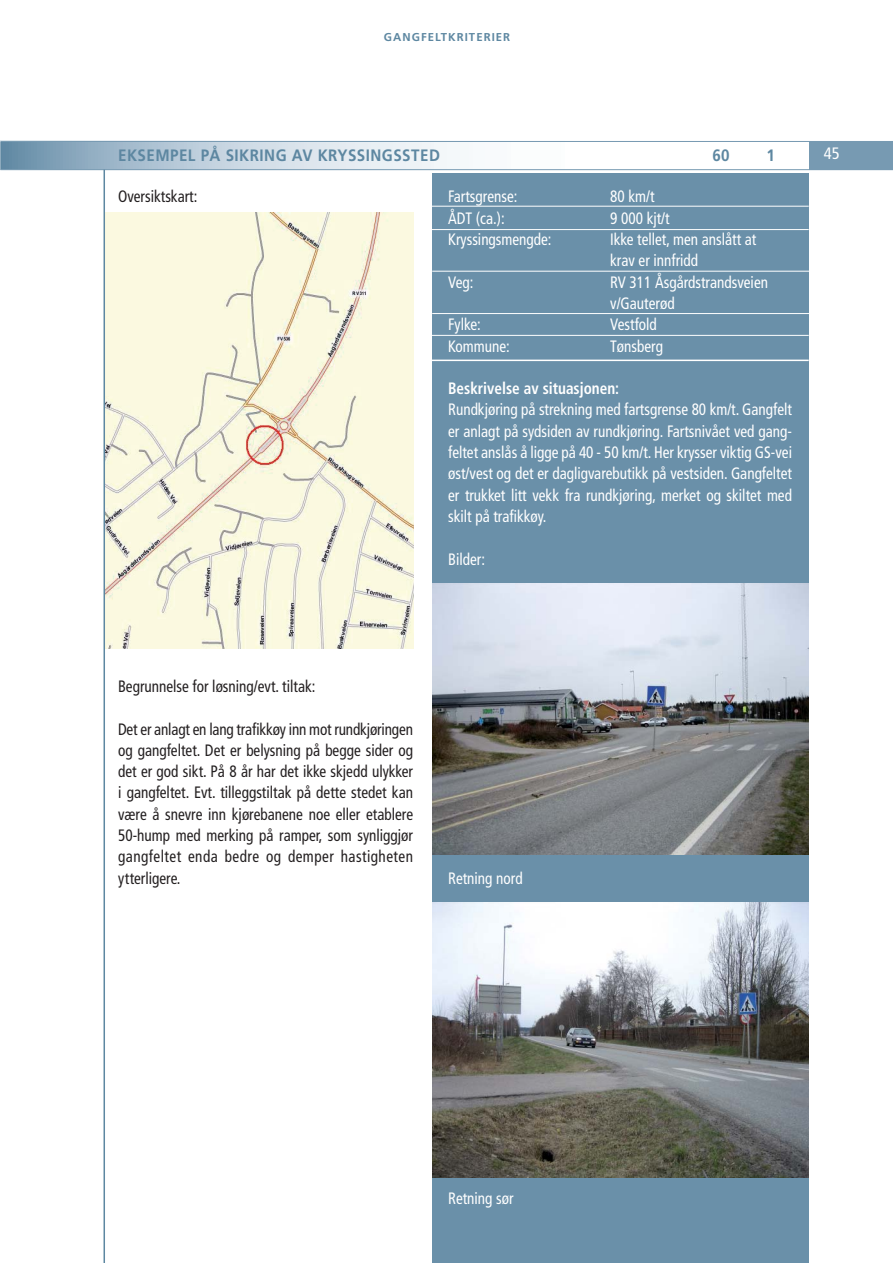
<style>
.page{position:relative;width:893px;height:1263px;background:#fff}
.page>*{position:absolute;margin:0;border:0;box-sizing:border-box;transform-origin:0 0}
.t1{font:condensed 16.5px/21.3px "Frutiger";color:#fff;scale:.92 1}
.t2{font:condensed 16.5px/21.3px "Frutiger";color:#231f20;text-align:justify;scale:.92 1}
.t3{font:700 16.5px "Frutiger";letter-spacing:.03em;color:#5d87a1;scale:.92 1}
.t4{font:700 condensed 16.5px "Frutiger";color:#fff;scale:.92 1}
.t5{font:condensed 16.5px "Frutiger";color:#fff}
.t6{font:700 11.4px "Frutiger";letter-spacing:.09em;color:#5d87a1}
</style>
<div class="page">
<div style="left:809px;top:141px;width:83px;height:29px;background:#779ab2"></div>
<svg style="left:0;top:140px;width:808px;height:31px"></svg>
<div style="left:432px;top:173px;width:376px;height:1090px;background:#6a90a9"></div>
<hr style="left:0;top:141px;width:892px;height:1px;background:#779ab2">
<hr style="left:0;top:169px;width:892px;height:1px;background:#779ab2">
<img style="left:432px;top:584px;width:376px;height:270px">
<img style="left:432px;top:903px;width:376px;height:274px">
<hr style="left:430px;top:360px;width:378px;height:1px;background:#fff">
<hr style="left:430px;top:335px;width:378px;height:1px;background:#fff">
<hr style="left:432px;top:313px;width:378px;height:1px;background:#fff">
<hr style="left:432px;top:271px;width:378px;height:1px;background:#fff">
<hr style="left:430px;top:229px;width:378px;height:1px;background:#fff">
<hr style="left:430px;top:206px;width:378px;height:1px;background:#fff">
<img style="left:105px;top:212px;width:308px;height:437px">
<hr style="left:103px;top:170px;width:2px;height:1093px;background:#5d87a1">
<p class="t6" style="left:384px;top:33px;width:128px">GANGFELTKRITERIER</p>
<p class="t3" style="left:118px;top:149px;width:351px">EKSEMPEL PÅ SIKRING AV KRYSSINGSSTED</p>
<p class="t3" style="left:712px;top:149px;width:20px">60</p>
<p class="t3" style="left:766px;top:149px;width:11px">1</p>
<p class="t2" style="left:118px;top:187px;width:88px">Oversiktskart:</p>
<p class="t1" style="left:448px;top:187px;width:77px">Fartsgrense:</p>
<p class="t1" style="left:610px;top:187px;width:50px">80 km/t</p>
<p class="t1" style="left:448px;top:209px;width:63px">ÅDT (ca.):</p>
<p class="t1" style="left:610px;top:209px;width:66px">9 000 kjt/t</p>
<p class="t1" style="left:448px;top:230px;width:114px">Kryssingsmengde:</p>
<p class="t1" style="left:610px;top:230px;width:160px">Ikke tellet, men anslått at krav er innfridd</p>
<p class="t1" style="left:448px;top:273px;width:29px">Veg:</p>
<p class="t1" style="left:610px;top:273px;width:173px">RV 311 Åsgårdstrandsveien v/Gauterød</p>
<p class="t1" style="left:448px;top:315px;width:37px">Fylke:</p>
<p class="t1" style="left:610px;top:315px;width:52px">Vestfold</p>
<p class="t1" style="left:448px;top:336px;width:68px">Kommune:</p>
<p class="t1" style="left:610px;top:336px;width:59px">Tønsberg</p>
<p class="t4" style="left:448px;top:382px;width:187px">Beskrivelse av situasjonen:</p>
<p class="t1" style="left:448px;top:400px;width:375px;text-align:justify">Rundkjøring på strekning med fartsgrense 80 km/t. Gangfelt er anlagt på sydsiden av rundkjøring. Fartsnivået ved gang&shy;feltet anslås å ligge på 40 - 50 km/t. Her krysser viktig GS-vei øst/vest og det er dagligvarebutikk på vestsiden. Gangfeltet er trukket litt vekk fra rundkjøring, merket og skiltet med skilt på trafikkøy.</p>
<p class="t1" style="left:448px;top:550px;width:41px">Bilder:</p>
<p class="t5" style="left:823px;top:146px;width:17px">45</p>
<p class="t2" style="left:118px;top:677px;width:216px">Begrunnelse for løsning/evt. tiltak:</p>
<p class="t2" style="left:118px;top:720px;width:322px">Det er anlagt en lang trafikkøy inn mot rundkjøringen og gangfeltet. Det er belysning på begge sider og det er god sikt. På 8 år har det ikke skjedd ulykker i gangfeltet. Evt. tilleggstiltak på dette stedet kan være å snevre inn kjørebanene noe eller etablere 50-hump med merking på ramper, som synliggjør gangfeltet enda bedre og demper hastigheten ytterligere.</p>
<p class="t1" style="left:448px;top:869px;width:82px">Retning nord</p>
<p class="t1" style="left:448px;top:1189px;width:73px">Retning sør</p>
</div>
